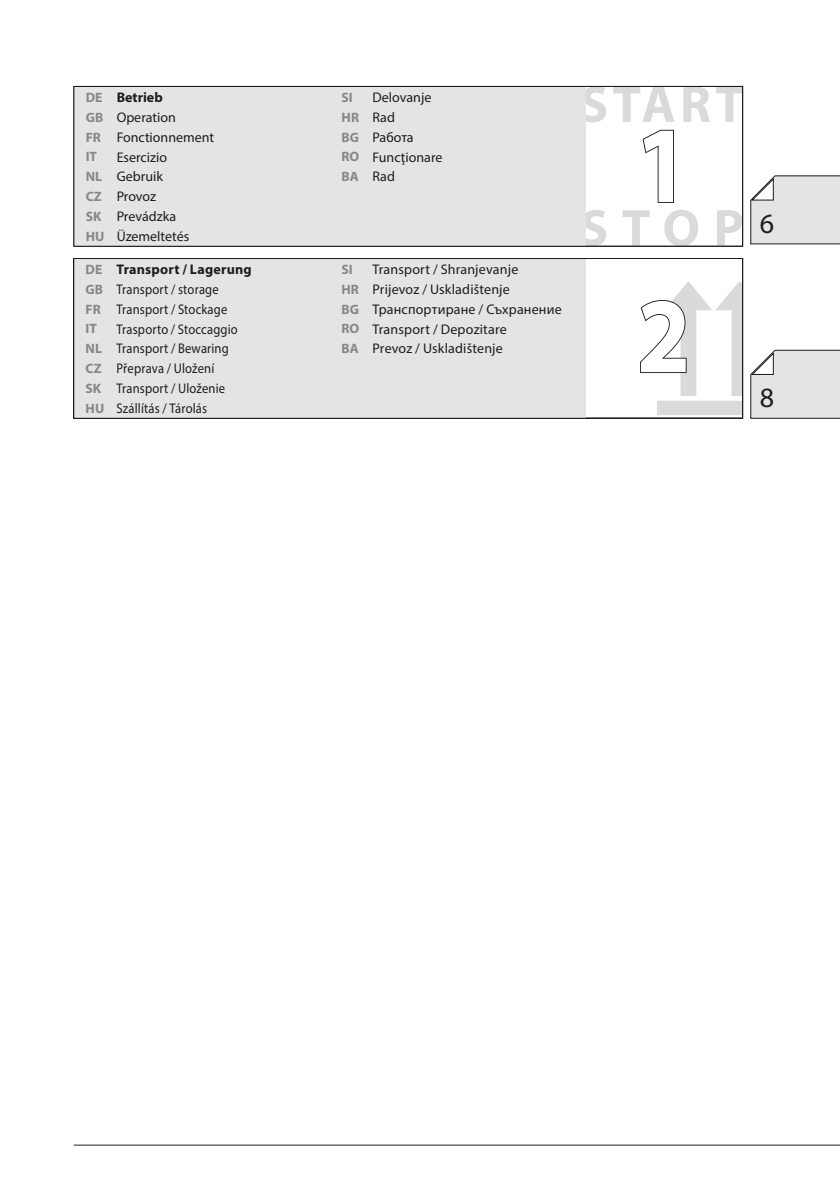
<style>
.page{position:relative;width:840px;height:1191px;background:#fff}
.page>*{position:absolute;margin:0;border:0;box-sizing:border-box;transform-origin:0 0}
.t1{font:700 109.6px "Myriad Pro";color:#fff;scale:.9 1}
.t2{font:700 107.8px "Myriad Pro";color:#fff;scale:.9 1}
.t3{font:28px "Myriad Pro";color:#1d1d1b}
.t4{font:14px/19.8px "Myriad Pro";letter-spacing:.01em;color:#1d1d1b}
.t5{font:14px/19.8px "Myriad Pro";letter-spacing:.01em;color:#1d1d1b;scale:.9 1}
.t6{font:700 13.6px "Myriad Pro";color:#878787}
.s1{font-weight:700;font-size:13.6px;color:#878787}
.s2{font-weight:700}
</style>
<div class="page">
<hr style="left:74px;top:1144px;width:765px;height:1px;background:#1d1d1b">
<svg style="left:750px;top:175px;width:89px;height:70px;background:#dcdcdb"></svg>
<svg style="left:585px;top:88px;width:155px;height:34px"></svg>
<svg style="left:585px;top:210px;width:155px;height:35px"></svg>
<svg style="left:642px;top:129px;width:32px;height:74px"></svg>
<div style="left:74px;top:87px;width:511px;height:159px;background:#e4e4e3"></div>
<div style="left:73px;top:86px;width:669px;height:161px;border:1px solid #1d1d1b"></div>
<svg style="left:750px;top:349px;width:89px;height:70px;background:#dcdcdb"></svg>
<div style="left:656px;top:401px;width:85px;height:14px;background:#dadada"></div>
<svg style="left:640px;top:280px;width:103px;height:117px"></svg>
<div style="left:74px;top:259px;width:511px;height:159px;background:#e4e4e3"></div>
<div style="left:73px;top:258px;width:669px;height:161px;border:1px solid #1d1d1b"></div>
<p class="t4" style="left:86px;top:87px;width:130px"><span class="s1">DE</span> <span class="s2">Betrieb<br></span><span class="s1">GB</span> Operation<br><span class="s1">FR</span> Fonctionnement</p>
<p class="t6" style="left:86px;top:148px;width:13px">IT</p>
<p class="t4" style="left:86px;top:147px;width:105px;text-indent:31px">Esercizio<br><span class="s1">NL</span> Gebruik<br><span class="s1">CZ</span> Provoz<br><span class="s1">SK</span> Prevádzka<br><span class="s1">HU</span> Üzemeltetés</p>
<p class="t5" style="left:86px;top:259px;width:186px"><span class="s1">DE</span> <span class="s2">Transport / Lagerung<br></span><span class="s1">GB</span> Transport / storage<br><span class="s1">FR</span> Transport / Stockage</p>
<p class="t6" style="left:86px;top:320px;width:13px">IT</p>
<p class="t5" style="left:86px;top:319px;width:170px;text-indent:31px">Trasporto / Stoccaggio<br><span class="s1">NL</span> Transport / Bewaring<br><span class="s1">CZ</span> Přeprava / Uložení<br><span class="s1">SK</span> Transport / Uloženie<br><span class="s1">HU</span> Szállítás / Tárolás</p>
<p class="t4" style="left:341px;top:87px;width:102px;text-indent:31px">Delovanje<br><span class="s1">HR</span> Rad<br><span class="s1">BG</span> Работа<br><span class="s1">RO</span> Funcţionare<br><span class="s1">BA</span> Rad</p>
<p class="t6" style="left:341px;top:88px;width:13px">SI</p>
<p class="t4" style="left:341px;top:259px;width:221px;text-indent:31px">Transport / Shranjevanje<br><span class="s1">HR</span> Prijevoz / Uskladištenje<br><span class="s1">BG</span> Транспортиране / Съхранение<br><span class="s1">RO</span> Transport / Depozitare<br><span class="s1">BA</span> Prevoz / Uskladištenje</p>
<p class="t6" style="left:341px;top:260px;width:13px">SI</p>
<h1 class="t1" style="left:635px;top:93px;width:62px">1</h1>
<h2 class="t2" style="left:636px;top:265px;width:61px">2</h2>
<h2 class="t2" style="left:636px;top:265px;width:61px">4</h2>
<h3 class="t3" style="left:759px;top:206px;width:16px">6</h3>
<h3 class="t3" style="left:759px;top:381px;width:16px">8</h3>
</div>
